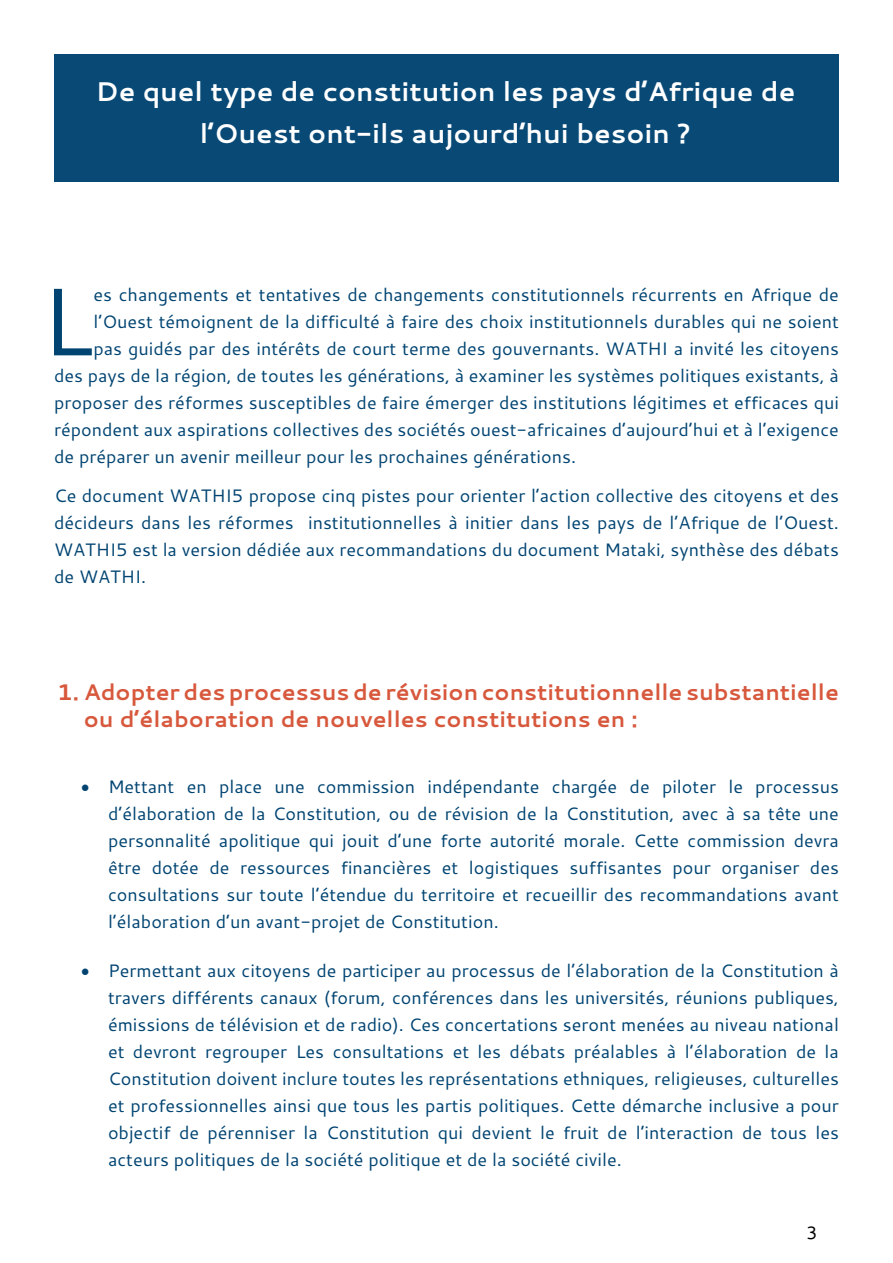
<style>
.page{position:relative;width:893px;height:1263px;background:#fff}
.page>*{position:absolute;margin:0;border:0;box-sizing:border-box;transform-origin:0 0}
.Normal1{font:95.85px "Cantarell";color:#014472}
.t1{font:700 27px/42px "Cantarell";color:#fff;text-align:center}
.t2{font:700 22.5px/27px "Cantarell";color:#d7583c}
.Normal1-2{font:18px/27px "Cantarell";color:#014472;text-align:justify}
.t3{font:18px "Cantarell";color:#000}
</style>
<div class="page">
<div style="left:54px;top:54px;width:785px;height:128px;background:#084976"></div>
<p class="t1" style="left:95px;top:69px;width:701px">De quel type de constitution les pays d’Afrique de l’Ouest ont-ils aujourd’hui besoin ?</p>
<p class="Normal1" style="left:40px;top:255px;width:54px">L</p>
<p class="Normal1-2" style="left:93px;top:281px;width:747px">es changements et tentatives de changements constitutionnels récurrents en Afrique de</p>
<p class="Normal1-2" style="left:93px;top:308px;width:747px">l’Ouest témoignent de la difficulté à faire des choix institutionnels durables qui ne soient</p>
<p class="Normal1-2" style="left:93px;top:335px;width:747px">pas guidés par des intérêts de court terme des gouvernants. WATHI a invité les citoyens</p>
<p class="Normal1-2" style="left:54px;top:362px;width:786px">des pays de la région, de toutes les générations, à examiner les systèmes politiques existants, à</p>
<p class="Normal1-2" style="left:54px;top:389px;width:786px">proposer des réformes susceptibles de faire émerger des institutions légitimes et efficaces qui</p>
<p class="Normal1-2" style="left:54px;top:416px;width:786px">répondent aux aspirations collectives des sociétés ouest-africaines d’aujourd’hui et à l’exigence</p>
<p class="Normal1-2" style="left:54px;top:443px;width:523px">de préparer un avenir meilleur pour les prochaines générations.</p>
<p class="Normal1-2" style="left:54px;top:482px;width:786px">Ce document WATHI5 propose cinq pistes pour orienter l’action collective des citoyens et des décideurs dans les réformes institutionnelles à initier dans les pays de l’Afrique de l’Ouest.<br>WATHI5 est la version dédiée aux recommandations du document Mataki, synthèse des débats de WATHI.</p>
<p class="t2" style="left:84px;top:678px;width:757px;text-indent:-27px">1. Adopter des processus de révision constitutionnelle substantielle ou d’élaboration de nouvelles constitutions en :</p>
<p class="Normal1-2" style="left:108px;top:773px;width:732px;text-indent:-27px">• Mettant en place une commission indépendante chargée de piloter le processus d’élaboration de la Constitution, ou de révision de la Constitution, avec à sa tête une personnalité apolitique qui jouit d’une forte autorité morale. Cette commission devra être dotée de ressources financières et logistiques suffisantes pour organiser des consultations sur toute l’étendue du territoire et recueillir des recommandations avant l’élaboration d’un avant-projet de Constitution.</p>
<p class="Normal1-2" style="left:108px;top:956px;width:732px;text-indent:-27px">• Permettant aux citoyens de participer au processus de l’élaboration de la Constitution à travers différents canaux (forum, conférences dans les universités, réunions publiques, émissions de télévision et de radio). Ces concertations seront menées au niveau national et devront regrouper Les consultations et les débats préalables à l’élaboration de la Constitution doivent inclure toutes les représentations ethniques, religieuses, culturelles et professionnelles ainsi que tous les partis politiques. Cette démarche inclusive a pour objectif de pérenniser la Constitution qui devient le fruit de l’interaction de tous les acteurs politiques de la société politique et de la société civile.</p>
<p class="t3" style="left:806px;top:1220px;width:13px">3</p>
</div>
